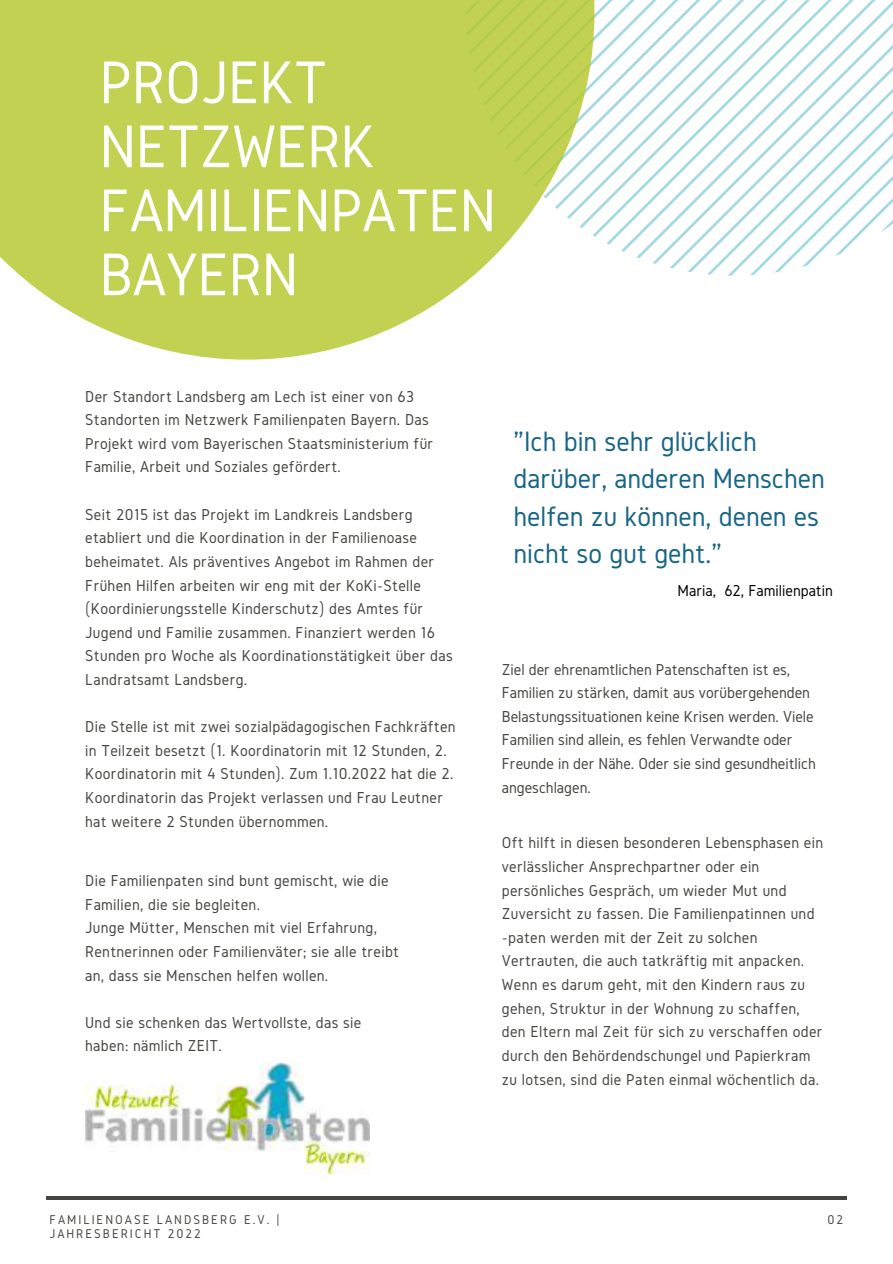
<style>
.page{position:relative;width:893px;height:1264px;background:#fff}
.page>*{position:absolute;margin:0;border:0;box-sizing:border-box;transform-origin:0 0}
.t1{font:62.55px/64.1px "Gidole";letter-spacing:-.01em;color:#fff}
.t2{font:29.1px/37px "Gidole";color:#176585}
.t3{font:16.5px/23.5px "Gidole";letter-spacing:.02em;color:#444440}
.t4{font:16.5px/23.5px "Gidole";color:#444440}
.t5{font:16.5px "Gidole";color:#000}
.t6{font:13.2px/14.5px "Gidole";letter-spacing:.15em;color:#444440}
</style>
<div class="page">
<svg style="left:594px;top:0;width:298px;height:275px"></svg>
<hr style="left:46px;top:1196px;width:800px;height:3px;background:#444440">
<svg style="left:0;top:0;width:594px;height:359px;fill:#c2d151"></svg>
<img style="left:85px;top:1063px;width:285px;height:110px">
<h1 class="t1" style="left:99px;top:49px;width:398px">PROJEKT<br>NETZWERK<br>FAMILIENPATEN<br>BAYERN</h1>
<p class="t3" style="left:85px;top:384px;width:349px">Der Standort Landsberg am Lech ist einer von 63<br>Standorten im Netzwerk Familienpaten Bayern. Das Projekt wird vom Bayerischen Staatsministerium für Familie, Arbeit und Soziales gefördert.</p>
<p class="t3" style="left:85px;top:502px;width:369px">Seit 2015 ist das Projekt im Landkreis Landsberg etabliert und die Koordination in der Familienoase beheimatet. Als präventives Angebot im Rahmen der Frühen Hilfen arbeiten wir eng mit der KoKi-Stelle (Koordinierungsstelle Kinderschutz) des Amtes für Jugend und Familie zusammen. Finanziert werden 16<br>Stunden pro Woche als Koordinationstätigkeit über das Landratsamt Landsberg.</p>
<p class="t3" style="left:85px;top:714px;width:372px">Die Stelle ist mit zwei sozialpädagogischen Fachkräften in Teilzeit besetzt (1. Koordinatorin mit 12 Stunden, 2.<br>Koordinatorin mit 4 Stunden). Zum 1.10.2022 hat die 2.<br>Koordinatorin das Projekt verlassen und Frau Leutner hat weitere 2 Stunden übernommen.</p>
<p class="t3" style="left:85px;top:868px;width:315px">Die Familienpaten sind bunt gemischt, wie die Familien, die sie begleiten.<br>Junge Mütter, Menschen mit viel Erfahrung, Rentnerinnen oder Familienväter; sie alle treibt an, dass sie Menschen helfen wollen.</p>
<p class="t3" style="left:85px;top:1010px;width:278px">Und sie schenken das Wertvollste, das sie haben: nämlich ZEIT.</p>
<h2 class="t2" style="left:513px;top:422px;width:313px">"Ich bin sehr glücklich darüber, anderen Menschen helfen zu können, denen es nicht so gut geht."</h2>
<p class="t5" style="left:677px;top:581px;width:157px">Maria, 62, Familienpatin</p>
<p class="t4" style="left:502px;top:657px;width:315px">Ziel der ehrenamtlichen Patenschaften ist es, Familien zu stärken, damit aus vorübergehenden Belastungssituationen keine Krisen werden. Viele Familien sind allein, es fehlen Verwandte oder Freunde in der Nähe. Oder sie sind gesundheitlich angeschlagen.</p>
<p class="t3" style="left:502px;top:830px;width:323px">Oft hilft in diesen besonderen Lebensphasen ein verlässlicher Ansprechpartner oder ein persönliches Gespräch, um wieder Mut und Zuversicht zu fassen. Die Familienpatinnen und -paten werden mit der Zeit zu solchen Vertrauten, die auch tatkräftig mit anpacken.<br>Wenn es darum geht, mit den Kindern raus zu gehen, Struktur in der Wohnung zu schaffen, den Eltern mal Zeit für sich zu verschaffen oder durch den Behördendschungel und Papierkram zu lotsen, sind die Paten einmal wöchentlich da.</p>
<p class="t6" style="left:49px;top:1211px;width:232px">FAMILIENOASE LANDSBERG E.V. |<br>JAHRESBERICHT 2022</p>
<p class="t6" style="left:827px;top:1212px;width:17px">02</p>
</div>
